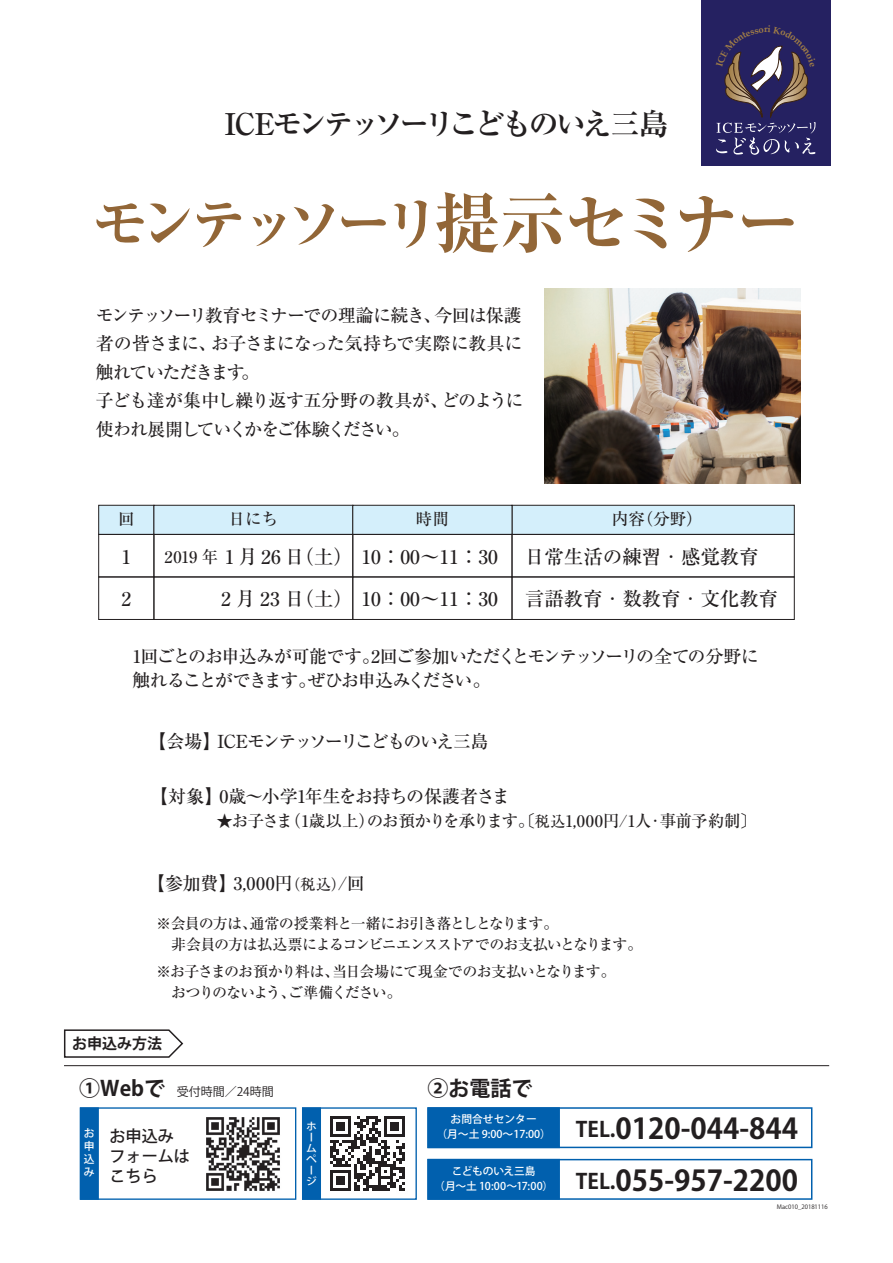
<style>
.page{position:relative;width:893px;height:1263px;background:#fff}
.page>*{position:absolute;margin:0;border:0;box-sizing:border-box;transform-origin:0 0}
.t1{font:700 expanded 57px "Ryumin";letter-spacing:-.135em;color:#926637}
.t2{font:700 30px "Ryumin";letter-spacing:-.115em;color:#231f20}
.t3{font:700 28.5px "Koz Go Pr 6 N";color:#231f20}
.t4{font:700 21px "Koz Go Pr 6 N";color:#231f20}
.t5{font:500 19.5px/42.5px "Ryumin";color:#231f20}
.t6{font:500 18px/28.5px "Ryumin";letter-spacing:-.06em;color:#231f20}
.t7{font:500 18px/24px "Ryumin";letter-spacing:-.08em;color:#231f20}
.t8{font:500 18px "Ryumin";letter-spacing:-.035em;color:#231f20}
.t9{font:500 18px "Ryumin";letter-spacing:-.1em;color:#231f20}
.t10{font:500 16.5px "Ryumin";letter-spacing:-.04em;color:#231f20}
.t11{font:500 16.5px "Ryumin";letter-spacing:-.02em;color:#231f20}
.t12{font:500 16.2px/20.2px "Koz Go Pr 6 N";color:#231f20}
.t13{font:500 15px/21px "Ryumin";letter-spacing:-.075em;color:#231f20}
.t14{font:700 15px "Koz Go Pr 6 N";color:#231f20}
.t15{font:12px "Koz Go Pr 6 N";color:#231f20}
.t16{font:500 10.8px/12.9px "Koz Go Pr 6 N";color:#fff;text-align:justify}
.t17{font:500 10.8px/15px "Koz Go Pr 6 N";letter-spacing:-.025em;color:#fff;text-align:center}
.t18{font:500 10.2px/10.9px "Koz Go Pr 6 N";color:#fff;scale:1.05 1}
.t19{font:6px "Koz Go Pr 6 N";color:#231f20}
.s1{font-size:66px}
.s2{font-size:16.5px}
.s3{font-family:"Koz Go Pr 6 N";font-weight:400}
.s4{font-size:15px}
.s5{font-weight:700;font-size:21px}
.s6{font-size:21px}
</style>
<div class="page">
<div style="left:98px;top:505px;width:56px;height:30px;background:#d4effb;border:1px solid #231f20"></div>
<div style="left:154px;top:505px;width:199px;height:30px;background:#d4effb;border:1px solid #231f20"></div>
<div style="left:512px;top:505px;width:283px;height:30px;background:#d4effb;border:1px solid #231f20"></div>
<div style="left:352px;top:505px;width:160px;height:30px;background:#d4effb;border:1px solid #231f20"></div>
<div style="left:80px;top:1107px;width:216px;height:93px;border:1px solid #0160ae"></div>
<div style="left:80px;top:1107px;width:19px;height:93px;background:#0160ae;border:1px solid #0160ae"></div>
<svg style="left:63px;top:1029px;width:121px;height:29px"></svg>
<div style="left:302px;top:1107px;width:115px;height:93px;border:1px solid #0160ae"></div>
<div style="left:302px;top:1107px;width:19px;height:93px;background:#0160ae"></div>
<img style="left:330px;top:1116px;width:75px;height:75px">
<img style="left:206px;top:1117px;width:74px;height:74px">
<hr style="left:64px;top:1065px;width:765px;height:1px;background:#231f20">
<div style="left:427px;top:1107px;width:385px;height:41px;border:2px solid #0160ae"></div>
<div style="left:427px;top:1107px;width:133px;height:41px;background:#0160ae;border:2px solid #0160ae"></div>
<div style="left:427px;top:1159px;width:385px;height:41px;border:2px solid #0160ae"></div>
<div style="left:427px;top:1159px;width:133px;height:41px;background:#0160ae"></div>
<div style="left:702px;top:0;width:129px;height:166px;background:#252161"></div>
<div style="left:98px;top:534px;width:56px;height:43px;border:1px solid #231f20"></div>
<div style="left:154px;top:534px;width:199px;height:43px;border:1px solid #231f20"></div>
<div style="left:512px;top:534px;width:283px;height:43px;border:1px solid #231f20"></div>
<div style="left:512px;top:577px;width:283px;height:43px;border:1px solid #231f20"></div>
<div style="left:352px;top:534px;width:160px;height:43px;border:1px solid #231f20"></div>
<div style="left:98px;top:576px;width:56px;height:44px;border:1px solid #231f20"></div>
<div style="left:154px;top:576px;width:199px;height:44px;border:1px solid #231f20"></div>
<div style="left:352px;top:576px;width:160px;height:44px;border:1px solid #231f20"></div>
<img style="left:544px;top:288px;width:256px;height:196px">
<svg style="left:716px;top:45px;width:100px;height:110px"></svg>
<h2 class="t2" style="left:225px;top:106px;width:445px">ICEモンテッソーリこどものいえ三島</h2>
<h1 class="t1" style="left:92px;top:188px;width:711px">モンテッソーリ<span class="s1">提示セミナー</span></h1>
<p class="t6" style="left:96px;top:300px;width:429px">モンテッソーリ教育セミナーでの理論に続き、今回は保護者の皆さまに、お子さまになった気持ちで実際に教具に触れていただきます。<br>子ども達が集中し繰り返す五分野の教具が、どのように使われ展開していくかをご体験ください。</p>
<p class="t11" style="left:118px;top:509px;width:18px">回</p>
<p class="t11" style="left:229px;top:509px;width:51px">日にち</p>
<p class="t11" style="left:416px;top:509px;width:34px">時間</p>
<p class="t11" style="left:612px;top:509px;width:92px">内容（分野）</p>
<p class="t5" style="left:121px;top:535px;width:11px">1<br>2</p>
<p class="t5" style="left:165px;top:535px;width:335px"><span class="s2">2019 年</span> 1 月 26 日（土） 10：00～11：30</p>
<p class="t5" style="left:525px;top:536px;width:255px;line-height:41.5px">日常生活の練習・感覚教育言語教育・数教育・文化教育</p>
<p class="t5" style="left:221px;top:577px;width:278px">2 月 23 日（土） 10：00～11：30</p>
<p class="t7" style="left:132px;top:644px;width:628px">1回ごとのお申込みが可能です。2回ご参加いただくとモンテッソーリの全ての分野に触れることができます。ぜひお申込みください。</p>
<p class="t9" style="left:149px;top:730px;width:341px">【会場】ICEモンテッソーリこどものいえ三島</p>
<p class="t8" style="left:150px;top:785px;width:361px">【対象】0歳～小学1年生をお持ちの保護者さま</p>
<p class="t10" style="left:159px;top:810px;width:600px"><span class="s3">　　　 ★</span>お子さま（1歳以上）のお預かりを承ります。〔<span class="s4">税込</span>1,000円/1人・事前予約制〕</p>
<p class="t6" style="left:147px;top:868px;width:219px">【参加費】3,000円<span class="s4">（税込）</span>/回</p>
<p class="t13" style="left:156px;top:912px;width:488px">※会員の方は、通常の授業料と一緒にお引き落としとなります。　<br>　非会員の方は払込票によるコンビニエンスストアでのお支払いとなります。</p>
<p class="t13" style="left:156px;top:960px;width:461px">※お子さまのお預かり料は、当日会場にて現金でのお支払いとなります。　おつりのないよう、ご準備ください。</p>
<p class="t14" style="left:72px;top:1035px;width:91px">お申込み方法</p>
<p class="t15" style="left:79px;top:1085px;width:196px"><span class="s5">①Webで</span> 受付時間／24時間</p>
<p class="t4" style="left:428px;top:1076px;width:106px">②お電話で</p>
<p class="t16" style="left:84px;top:1127px;width:12px">お申込み</p>
<p class="t18" style="left:306px;top:1120px;width:11px">ホームページ</p>
<p class="t12" style="left:109px;top:1126px;width:82px">お申込みフォームはこちら</p>
<p class="t16" style="left:436px;top:1112px;width:116px;line-height:15px;text-align:center">お問合せセンター<br>（月～土 9:00～17:00）</p>
<p class="t17" style="left:434px;top:1163px;width:121px">こどものいえ三島<br>（月～土 10:00～17:00）</p>
<h3 class="t3" style="left:576px;top:1113px;width:224px"><span class="s6">TEL.</span>0120-044-844</h3>
<h3 class="t3" style="left:576px;top:1164px;width:224px"><span class="s6">TEL.</span>055-957-2200</h3>
<p class="t19" style="left:777px;top:1203px;width:52px">Mac010_20181116</p>
</div>
